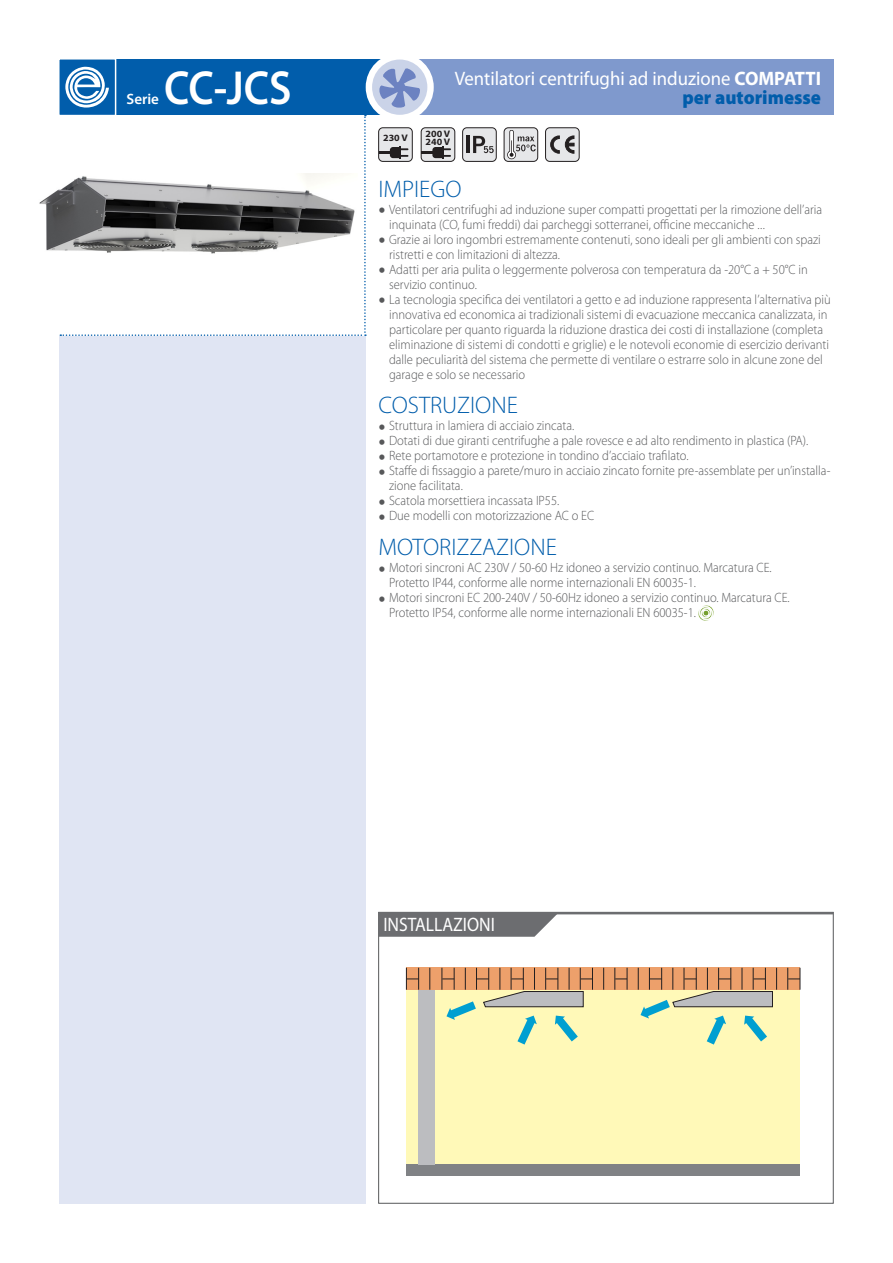
<style>
.page{position:relative;width:893px;height:1263px;background:#fff}
.page>*{position:absolute;margin:0;border:0;box-sizing:border-box;transform-origin:0 0}
.t1{font:600 48px "Myriad Pro";color:#fff;scale:.9 1}
.t2{font:300 24px "Myriad Pro";color:#015dab}
.t3{font:19.5px "Myriad Pro";color:#fff;scale:.96 1}
.t4{font:900 19.5px "Myriad Pro";color:#015dab;scale:.96 1}
.t5{font:19.5px "Myriad Pro";color:#fff;scale:.9 1}
.t6{font:600 15px "Myriad Pro";color:#fff}
.t7{font:300 13.5px/15px "Myriad Pro";color:#57585a;scale:.93 1}
.t8{font:700 9.6px/7.4px "Myriad Pro";color:#231f20;scale:1.05 1}
.s1{font-weight:700}
.s2{font-size:30px}
</style>
<div class="page">
<div style="left:60px;top:336px;width:306px;height:867px;background:#e0e5f3"></div>
<div style="left:366px;top:60px;width:467px;height:55px;background:#7f99cd"></div>
<svg style="left:59px;top:59px;width:307px;height:277px"></svg>
<div style="left:546px;top:128px;width:33px;height:33px;background:#e6e7e9;border-radius:4px"></div>
<div style="left:545px;top:128px;width:34px;height:34px;border:1px solid #231f20;border-radius:4px"></div>
<svg style="left:565px;top:136px;width:9px;height:17px"></svg>
<svg style="left:550px;top:136px;width:9px;height:17px"></svg>
<div style="left:463px;top:128px;width:33px;height:33px;background:#e6e7e9;border-radius:4px"></div>
<div style="left:462px;top:128px;width:34px;height:34px;border:1px solid #231f20;border-radius:4px"></div>
<hr style="left:467px;top:136px;width:3px;height:17px;background:#231f20">
<svg style="left:473px;top:136px;width:21px;height:17px"></svg>
<img style="left:699px;top:606px;width:14px;height:14px">
<div style="left:366px;top:53px;width:68px;height:68px;border:12px solid #fff;border-radius:50%"></div>
<div style="left:372px;top:60px;width:55px;height:55px;background:#cad3e8;border-radius:50%"></div>
<svg style="left:378px;top:66px;width:43px;height:42px"></svg>
<svg style="left:378px;top:914px;width:181px;height:23px;background:#78797b"></svg>
<hr style="left:378px;top:912px;width:455px;height:2px;background:#6c6d70">
<div style="left:406px;top:968px;width:394px;height:196px;background:#fff9b8"></div>
<div style="left:406px;top:1164px;width:394px;height:12px;background:#808285"></div>
<div style="left:406px;top:968px;width:394px;height:22px;background:#eda06b"></div>
<div style="left:419px;top:990px;width:16px;height:174px;background:#bcbdc0"></div>
<svg style="left:787px;top:968px;width:14px;height:22px"></svg>
<svg style="left:615px;top:968px;width:13px;height:22px"></svg>
<svg style="left:603px;top:968px;width:1px;height:22px"></svg>
<svg style="left:430px;top:968px;width:1px;height:22px"></svg>
<svg style="left:406px;top:968px;width:13px;height:22px"></svg>
<svg style="left:442px;top:968px;width:151px;height:76px"></svg>
<svg style="left:638px;top:968px;width:139px;height:76px"></svg>
<img style="left:39px;top:174px;width:318px;height:83px">
<div style="left:379px;top:128px;width:33px;height:33px;background:#e6e7e9;border-radius:4px"></div>
<div style="left:378px;top:128px;width:34px;height:34px;border:1px solid #231f20;border-radius:4px"></div>
<svg style="left:379px;top:146px;width:29px;height:13px"></svg>
<div style="left:504px;top:128px;width:34px;height:33px;background:#e6e7e9;border-radius:4px"></div>
<div style="left:504px;top:128px;width:34px;height:34px;border:1px solid #231f20;border-radius:4px"></div>
<svg style="left:507px;top:129px;width:29px;height:30px"></svg>
<div style="left:421px;top:128px;width:34px;height:33px;background:#e6e7e9;border-radius:4px"></div>
<div style="left:421px;top:128px;width:34px;height:34px;border:1px solid #231f20;border-radius:4px"></div>
<svg style="left:421px;top:146px;width:30px;height:13px"></svg>
<h1 class="t1" style="left:164px;top:58px;width:143px">CC-JCS</h1>
<p class="t6" style="left:126px;top:90px;width:34px">Serie</p>
<h3 class="t3" style="left:455px;top:66px;width:383px">Ventilatori centrifughi ad induzione <span class="s1">COMPATTI</span></h3>
<h3 class="t4" style="left:682px;top:85px;width:146px">per autorimesse</h3>
<p class="t8" style="left:383px;top:134px;width:25px">230 V</p>
<p class="t8" style="left:426px;top:130px;width:25px">200 V<br>240 V</p>
<h2 class="t2" style="left:378px;top:174px;width:85px">IMPIEGO</h2>
<p class="t7" style="left:389px;top:202px;width:467px;text-indent:-11px"><span class="s2">•</span> Ventilatori centrifughi ad induzione super compatti progettati per la rimozione dell’aria inquinata (CO, fumi freddi) dai parcheggi sotterranei, officine meccaniche ...</p>
<p class="t7" style="left:389px;top:232px;width:466px;text-indent:-11px"><span class="s2">•</span> Grazie ai loro ingombri estremamente contenuti, sono ideali per gli ambienti con spazi ristretti e con limitazioni di altezza.</p>
<p class="t7" style="left:389px;top:262px;width:452px;text-indent:-11px"><span class="s2">•</span> Adatti per aria pulita o leggermente polverosa con temperatura da -20°C a + 50°C in servizio continuo.</p>
<p class="t7" style="left:389px;top:292px;width:476px;text-indent:-11px"><span class="s2">•</span> La tecnologia specifica dei ventilatori a getto e ad induzione rappresenta l’alternativa più innovativa ed economica ai tradizionali sistemi di evacuazione meccanica canalizzata, in particolare per quanto riguarda la riduzione drastica dei costi di installazione (completa eliminazione di sistemi di condotti e griglie) e le notevoli economie di esercizio derivanti dalle peculiarità del sistema che permette di ventilare o estrarre solo in alcune zone del garage e solo se necessario</p>
<h2 class="t2" style="left:378px;top:391px;width:141px">COSTRUZIONE</h2>
<p class="t7" style="left:378px;top:418px;width:212px"><span class="s2">•</span> Struttura in lamiera di acciaio zincata.</p>
<p class="t7" style="left:378px;top:433px;width:464px"><span class="s2">•</span> Dotati di due giranti centrifughe a pale rovesce e ad alto rendimento in plastica (PA).</p>
<p class="t7" style="left:378px;top:448px;width:335px"><span class="s2">•</span> Rete portamotore e protezione in tondino d’acciaio trafilato.</p>
<p class="t7" style="left:389px;top:463px;width:476px;text-indent:-11px"><span class="s2">•</span> Staffe di fissaggio a parete/muro in acciaio zincato fornite pre-assemblate per un’installa&shy;zione facilitata.</p>
<p class="t7" style="left:378px;top:493px;width:196px"><span class="s2">•</span> Scatola morsettiera incassata IP55.</p>
<p class="t7" style="left:378px;top:508px;width:234px"><span class="s2">•</span> Due modelli con motorizzazione AC o EC</p>
<h2 class="t2" style="left:378px;top:532px;width:180px">MOTORIZZAZIONE</h2>
<p class="t7" style="left:389px;top:560px;width:413px;text-indent:-11px"><span class="s2">•</span> Motori sincroni AC 230V / 50-60 Hz idoneo a servizio continuo. Marcatura CE.<br>Protetto IP44, conforme alle norme internazionali EN 60035-1.</p>
<p class="t7" style="left:389px;top:590px;width:432px;text-indent:-11px"><span class="s2">•</span> Motori sincroni EC 200-240V / 50-60Hz idoneo a servizio continuo. Marcatura CE.<br>Protetto IP54, conforme alle norme internazionali EN 60035-1.</p>
<h3 class="t5" style="left:383px;top:912px;width:125px">INSTALLAZIONI</h3>
</div>
